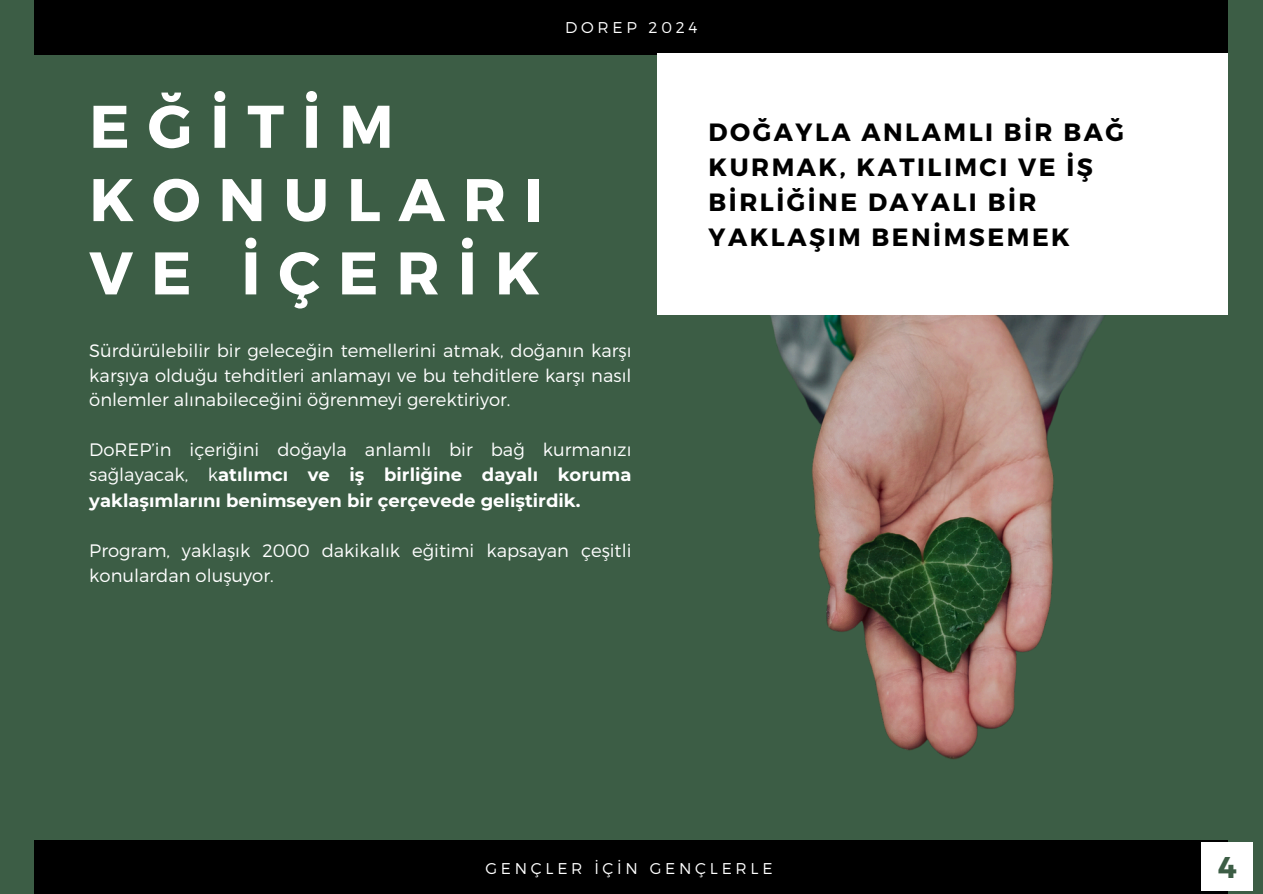
<style>
.page{position:relative;width:1263px;height:894px;background:#fff}
.page>*{position:absolute;margin:0;border:0;box-sizing:border-box;transform-origin:0 0}
.t1{font:700 60px/73.2px "Montserrat";letter-spacing:.3em;color:#fff}
.t2{font:700 30px "Montserrat";color:#3c5d45}
.t3{font:700 24.9px/35px "Montserrat";letter-spacing:.1em;color:#000}
.t4{font:300 18px/24.8px "Montserrat";color:#fff;text-align:justify}
.t5{font:700 18px/25.3px "Montserrat";color:#fff;text-align:justify}
.t6{font:300 15.6px "Montserrat";letter-spacing:.24em;color:#fff}
.s1{font-weight:300}
</style>
<div class="page">
<div style="left:0;top:0;width:1263px;height:893px;background:#3c5d45"></div>
<div style="left:35px;top:0;width:1193px;height:54px;background:#000"></div>
<div style="left:35px;top:840px;width:1193px;height:53px;background:#000"></div>
<div style="left:658px;top:54px;width:569px;height:261px;background:#fff"></div>
<img style="left:770px;top:315px;width:334px;height:444px">
<div style="left:1201px;top:842px;width:52px;height:48px;background:#fff"></div>
<h3 class="t6" style="left:565px;top:17px;width:134px">DOREP 2024</h3>
<h1 class="t1" style="left:89px;top:87px;width:456px">EĞİTİM<br>KONULARI<br>VE İÇERİK</h1>
<h2 class="t4" style="left:89px;top:337px;width:544px">Sürdürülebilir bir geleceğin temellerini atmak, doğanın karşı karşıya olduğu tehditleri anlamayı ve bu tehditlere karşı nasıl önlemler alınabileceğini öğrenmeyi gerektiriyor.</h2>
<p class="t5" style="left:89px;top:436px;width:544px"><span class="s1">DoREP’in içeriğini doğayla anlamlı bir bağ kurmanızı sağlayacak, k</span>atılımcı ve iş birliğine dayalı koruma yaklaşımlarını benimseyen bir çerçevede geliştirdik.</p>
<h3 class="t4" style="left:89px;top:537px;width:544px">Program, yaklaşık 2000 dakikalık eğitimi kapsayan çeşitli konulardan oluşuyor.</h3>
<p class="t3" style="left:709px;top:114px;width:417px">DOĞAYLA ANLAMLI BİR BAĞ<br>KURMAK, KATILIMCI VE İŞ<br>BİRLİĞİNE DAYALI BİR<br>YAKLAŞIM BENİMSEMEK</p>
<p class="t6" style="left:485px;top:857px;width:289px">GENÇLER İÇİN GENÇLERLE</p>
<h3 class="t2" style="left:1218px;top:847px;width:20px">4</h3>
</div>
